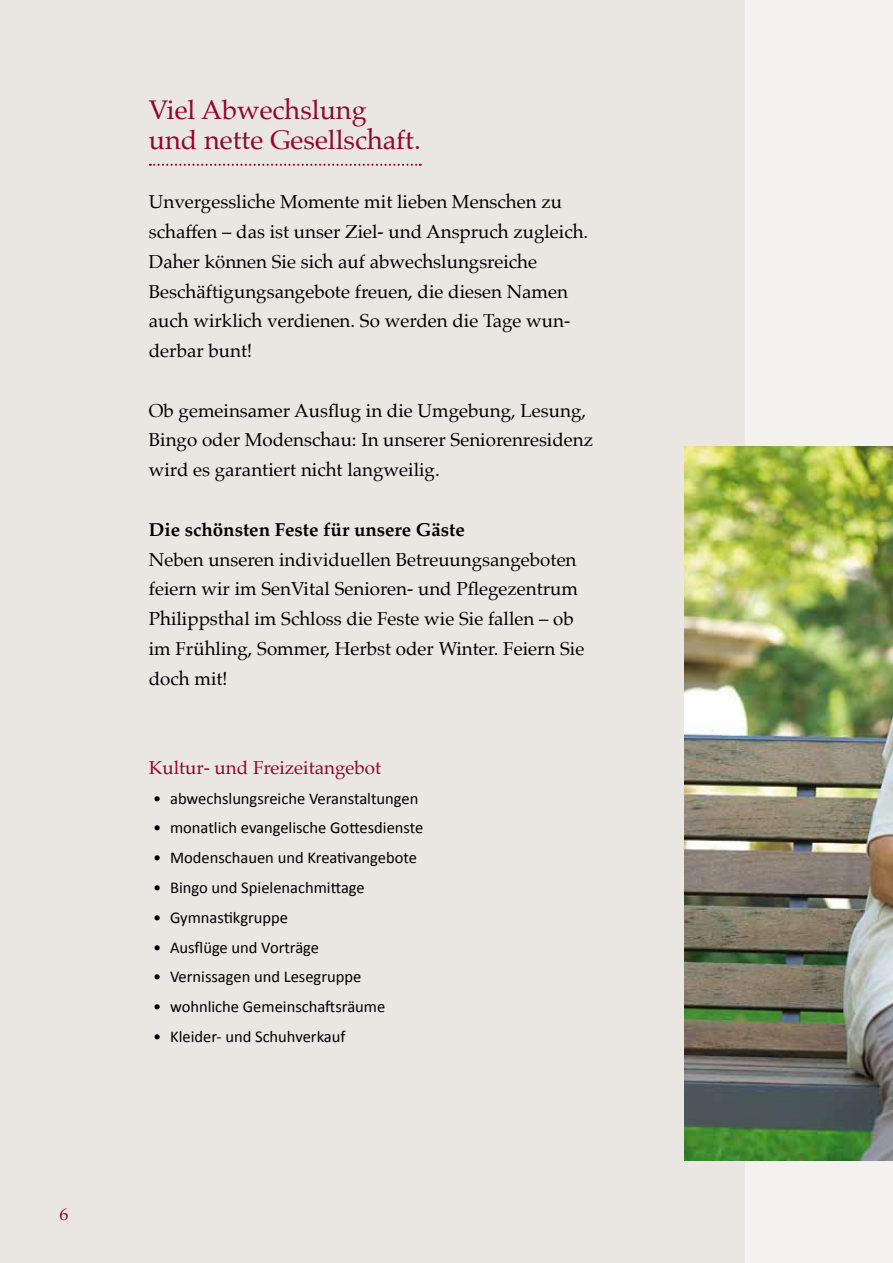
<style>
.page{position:relative;width:893px;height:1263px;background:#f4f2f0}
.page>*{position:absolute;margin:0;border:0;box-sizing:border-box;transform-origin:0 0}
.t1{font:27px/29.7px "Palatino";color:#92062a}
.t2{font:18.75px/29.7px "Palatino";color:#000}
.t3{font:700 18.75px "Palatino";color:#000}
.t4{font:18.75px "Palatino";color:#92062a}
.t5{font:16.5px "Calibri";color:#000}
.t6{font:16.5px "Palatino";color:#92062a;scale:1.09 1}
</style>
<div class="page">
<div style="left:0;top:0;width:744px;height:1263px;background:#eae7e3"></div>
<svg style="left:150px;top:164px;width:271px;height:2px"></svg>
<img style="left:685px;top:446px;width:208px;height:715px">
<p class="t6" style="left:60px;top:1201px;width:10px">6</p>
<h1 class="t1" style="left:149px;top:95px;width:273px">Viel Abwechslung und nette Gesellschaft.</h1>
<p class="t2" style="left:149px;top:187px;width:441px">Unvergessliche Momente mit lieben Menschen zu schaffen – das ist unser Ziel- und Anspruch zugleich.<br>Daher können Sie sich auf abwechslungsreiche Beschäftigungsangebote freuen, die diesen Namen auch wirklich verdienen. So werden die Tage wun&shy;derbar bunt!</p>
<p class="t2" style="left:149px;top:395px;width:446px">Ob gemeinsamer Ausflug in die Umgebung, Lesung,<br>Bingo oder Modenschau: In unserer Seniorenresidenz wird es garantiert nicht langweilig.</p>
<p class="t3" style="left:149px;top:513px;width:318px">Die schönsten Feste für unsere Gäste</p>
<p class="t2" style="left:149px;top:544px;width:437px">Neben unseren individuellen Betreuungsangeboten feiern wir im SenVital Senioren- und Pflegezentrum Philippsthal im Schloss die Feste wie Sie fallen – ob im Frühling, Sommer, Herbst oder Winter. Feiern Sie doch mit!</p>
<p class="t4" style="left:149px;top:752px;width:234px">Kultur- und Freizeitangebot</p>
<p class="t5" style="left:153px;top:788px;width:267px">• abwechslungsreiche Veranstaltungen</p>
<p class="t5" style="left:153px;top:817px;width:272px">• monatlich evangelische Gottesdienste</p>
<p class="t5" style="left:153px;top:847px;width:265px">• Modenschauen und Kreativangebote</p>
<p class="t5" style="left:153px;top:877px;width:213px">• Bingo und Spielenachmittage</p>
<p class="t5" style="left:153px;top:907px;width:137px">• Gymnastikgruppe</p>
<p class="t5" style="left:153px;top:937px;width:168px">• Ausflüge und Vorträge</p>
<p class="t5" style="left:153px;top:966px;width:210px">• Vernissagen und Lesegruppe</p>
<p class="t5" style="left:153px;top:996px;width:234px">• wohnliche Gemeinschaftsräume</p>
<p class="t5" style="left:153px;top:1026px;width:194px">• Kleider- und Schuhverkauf</p>
</div>
